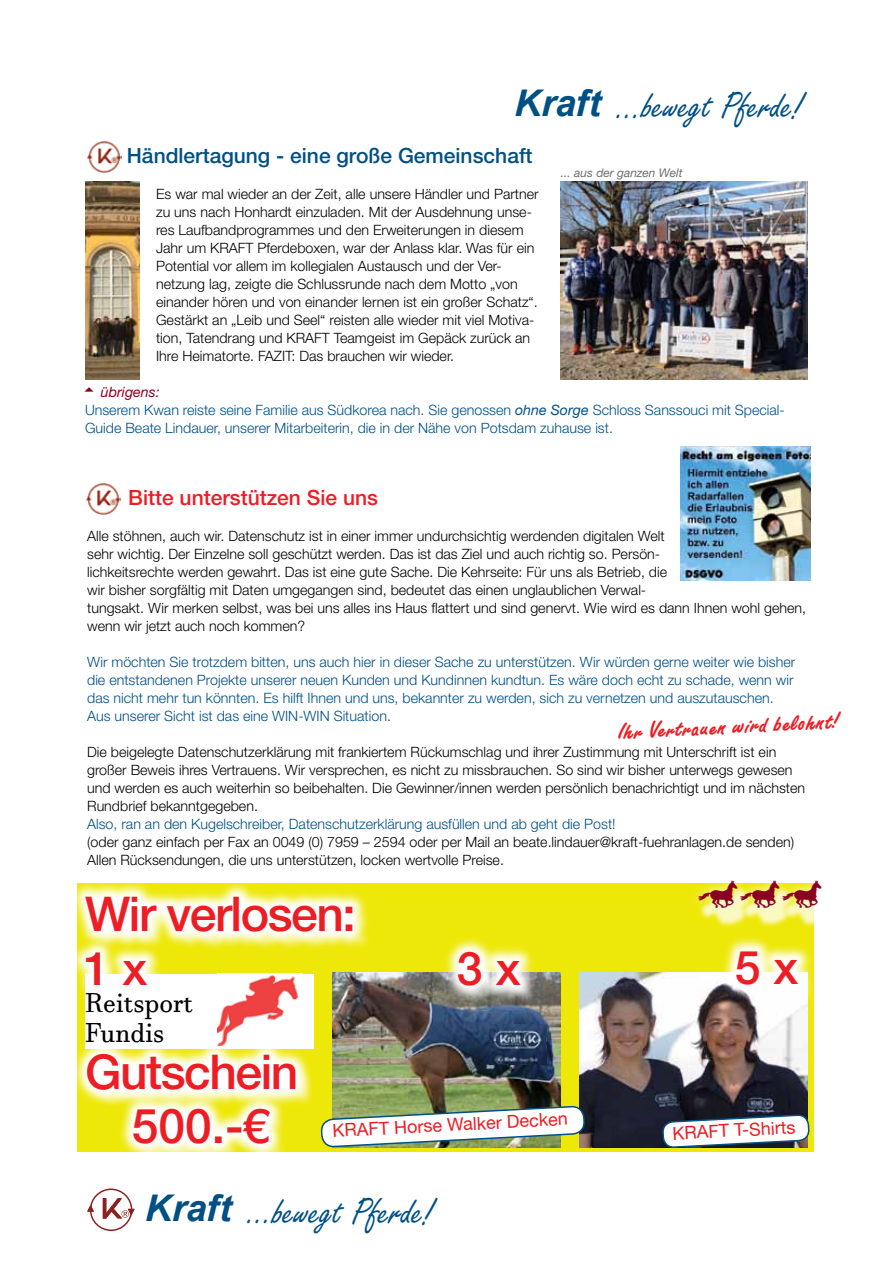
<style>
.page{position:relative;width:893px;height:1263px;background:#fff}
.page>*{position:absolute;margin:0;border:0;box-sizing:border-box;transform-origin:0 0}
.t1{font:500 48px/54px "Helvetica Neue LT Std";letter-spacing:-.03em;color:#ed1d24;text-align:center}
.t2{font:500 46.5px "Helvetica Neue LT Std";color:#ed1d24}
.t3{font:40.05px "Freestyle Script";color:#005085}
.t4{font:33px "Horses 1";color:#8b0021}
.t5{font:27px/30px "Javanese Text";color:#000}
.t6{font:24px "Freestyle Script D Bold";color:#ed1d24}
.t7{font:500 21px "Helvetica Neue LT Std";color:#005085}
.t8{font:500 21px "Helvetica Neue LT Std";color:#ed1d24}
.t9{font:18px "Helvetica Neue LT Std";color:#ed1d24}
.t10{font:300 14.25px/18px "Helvetica Neue LT Std";color:#000}
.t11{font:300 14.25px/18px "Helvetica Neue LT Std";color:#005085}
.t12{font:italic 12px "Helvetica Neue LT Std";color:#6d6e71}
.s1{font-family:"Arial";font-weight:700;font-style:italic;font-size:36.75px}
.s2{font-weight:400;font-style:italic;color:#8b0021}
.s3{font-weight:400;font-style:italic}
</style>
<div class="page">
<div style="left:90px;top:1188px;width:42px;height:43px;border:1px solid #8c2122;border-radius:50%"></div>
<svg style="left:87px;top:1204px;width:7px;height:8px"></svg>
<svg style="left:103px;top:1198px;width:32px;height:21px"></svg>
<div style="left:77px;top:884px;width:737px;height:268px;background:#eee809"></div>
<div style="left:85px;top:974px;width:229px;height:75px;background:#fff"></div>
<img style="left:680px;top:446px;width:130px;height:134px">
<img style="left:87px;top:141px;width:35px;height:32px">
<img style="left:561px;top:181px;width:247px;height:198px">
<img style="left:86px;top:483px;width:34px;height:32px">
<img style="left:85px;top:182px;width:54px;height:198px">
<img style="left:218px;top:975px;width:80px;height:63px">
<img style="left:332px;top:972px;width:229px;height:176px">
<img style="left:579px;top:972px;width:229px;height:175px">
<img style="left:489px;top:1024px;width:57px;height:41px">
<div style="left:461px;top:954px;width:77px;height:50px;background:#fff;opacity:.75"></div>
<svg style="left:443px;top:938px;width:93px;height:64px"></svg>
<svg style="left:77px;top:1038px;width:235px;height:68px;fill:#fefefe"></svg>
<div style="left:136px;top:1112px;width:152px;height:50px;background:#fff;opacity:.75"></div>
<svg style="left:118px;top:1093px;width:167px;height:67px"></svg>
<svg style="left:320px;top:1106px;width:265px;height:41px;background:#cad5bf"></svg>
<div style="left:739px;top:954px;width:77px;height:49px;background:#fff"></div>
<svg style="left:721px;top:938px;width:93px;height:63px"></svg>
<svg style="left:662px;top:1068px;width:148px;height:80px;background:#6e7076"></svg>
<div style="left:698px;top:885px;width:138px;height:43px;background:#fff;opacity:.75"></div>
<div style="left:690px;top:871px;width:140px;height:45px;background:#fff;opacity:.75"></div>
<div style="left:89px;top:956px;width:76px;height:48px;background:#fff"></div>
<svg style="left:77px;top:948px;width:86px;height:47px"></svg>
<div style="left:89px;top:900px;width:282px;height:51px;background:#fff;opacity:.75"></div>
<svg style="left:77px;top:883px;width:291px;height:65px;background:#f8f5a2"></svg>
<h3 class="t3" style="left:514px;top:84px;width:290px"><span class="s1">Kraft</span> ...bewegt Pferde!</h3>
<h3 class="t7" style="left:127px;top:143px;width:407px">Händlertagung - eine große Gemeinschaft</h3>
<p class="t10" style="left:156px;top:185px;width:384px">Es war mal wieder an der Zeit, alle unsere Händler und Partner zu uns nach Honhardt einzuladen. Mit der Ausdehnung unse&shy;res Laufbandprogrammes und den Erweiterungen in diesem Jahr um KRAFT Pferdeboxen, war der Anlass klar. Was für ein Potential vor allem im kollegialen Austausch und der Ver&shy;netzung lag, zeigte die Schlussrunde nach dem Motto „von einander hören und von einander lernen ist ein großer Schatz“.<br>Gestärkt an „Leib und Seel“ reisten alle wieder mit viel Motiva&shy;tion, Tatendrang und KRAFT Teamgeist im Gepäck zurück an Ihre Heimatorte. FAZIT: Das brauchen wir wieder.</p>
<p class="t12" style="left:561px;top:166px;width:123px">... aus der ganzen Welt</p>
<p class="t11" style="left:85px;top:383px;width:701px;text-indent:16px"><span class="s2">übrigens:<br></span>Unserem Kwan reiste seine Familie aus Südkorea nach. Sie genossen <span class="s3">ohne Sorge</span> Schloss Sanssouci mit Special-<br>Guide Beate Lindauer, unserer Mitarbeiterin, die in der Nähe von Potsdam zuhause ist.</p>
<h3 class="t8" style="left:128px;top:485px;width:251px">Bitte unterstützen Sie uns</h3>
<p class="t10" style="left:87px;top:526px;width:720px">Alle stöhnen, auch wir. Datenschutz ist in einer immer undurchsichtig werdenden digitalen Welt<br>sehr wichtig. Der Einzelne soll geschützt werden. Das ist das Ziel und auch richtig so. Persön-<br>lichkeitsrechte werden gewahrt. Das ist eine gute Sache. Die Kehrseite: Für uns als Betrieb, die<br>wir bisher sorgfältig mit Daten umgegangen sind, bedeutet das einen unglaublichen Verwal-<br>tungsakt. Wir merken selbst, was bei uns alles ins Haus flattert und sind genervt. Wie wird es dann Ihnen wohl gehen, wenn wir jetzt auch noch kommen?</p>
<p class="t11" style="left:87px;top:652px;width:710px">Wir möchten Sie trotzdem bitten, uns auch hier in dieser Sache zu unterstützen. Wir würden gerne weiter wie bisher die entstandenen Projekte unserer neuen Kunden und Kundinnen kundtun. Es wäre doch echt zu schade, wenn wir das nicht mehr tun könnten. Es hilft Ihnen und uns, bekannter zu werden, sich zu vernetzen und auszutauschen.<br>Aus unserer Sicht ist das eine WIN-WIN Situation.</p>
<p class="t10" style="left:87px;top:742px;width:719px">Die beigelegte Datenschutzerklärung mit frankiertem Rückumschlag und ihrer Zustimmung mit Unterschrift ist ein großer Beweis ihres Vertrauens. Wir versprechen, es nicht zu missbrauchen. So sind wir bisher unterwegs gewesen und werden es auch weiterhin so beibehalten. Die Gewinner/innen werden persönlich benachrichtigt und im nächsten Rundbrief bekanntgegeben.</p>
<p class="t11" style="left:87px;top:814px;width:530px">Also, ran an den Kugelschreiber, Datenschutzerklärung ausfüllen und ab geht die Post!</p>
<p class="t10" style="left:87px;top:832px;width:709px">(oder ganz einfach per Fax an 0049 (0) 7959 – 2594 oder per Mail an beate.lindauer@kraft-fuehranlagen.de senden)<br>Allen Rücksendungen, die uns unterstützen, locken wertvolle Preise.</p>
<h3 class="t6" style="left:617px;top:719px;width:223px;rotate:-3deg">Ihr Vertrauen wird belohnt!</h3>
<h1 class="t1" style="left:85px;top:887px;width:272px">Wir verlosen:</h1>
<h2 class="t2" style="left:84px;top:941px;width:65px">1 x</h2>
<h3 class="t5" style="left:85px;top:988px;width:109px">Reitsport<br>Fundis</h3>
<h2 class="t2" style="left:457px;top:941px;width:65px">3 x</h2>
<h1 class="t1" style="left:85px;top:1045px;width:215px">Gutschein<br>500.-€</h1>
<p class="t9" style="left:332px;top:1120px;width:237px;rotate:-3deg">KRAFT Horse Walker Decken</p>
<h3 class="t3" style="left:145px;top:1189px;width:290px"><span class="s1">Kraft</span> ...bewegt Pferde!</h3>
<h3 class="t4" style="left:698px;top:880px;width:128px">ddd</h3>
<h2 class="t2" style="left:735px;top:940px;width:65px">5 x</h2>
<p class="t9" style="left:672px;top:1122px;width:125px;rotate:-3deg">KRAFT T-Shirts</p>
</div>
